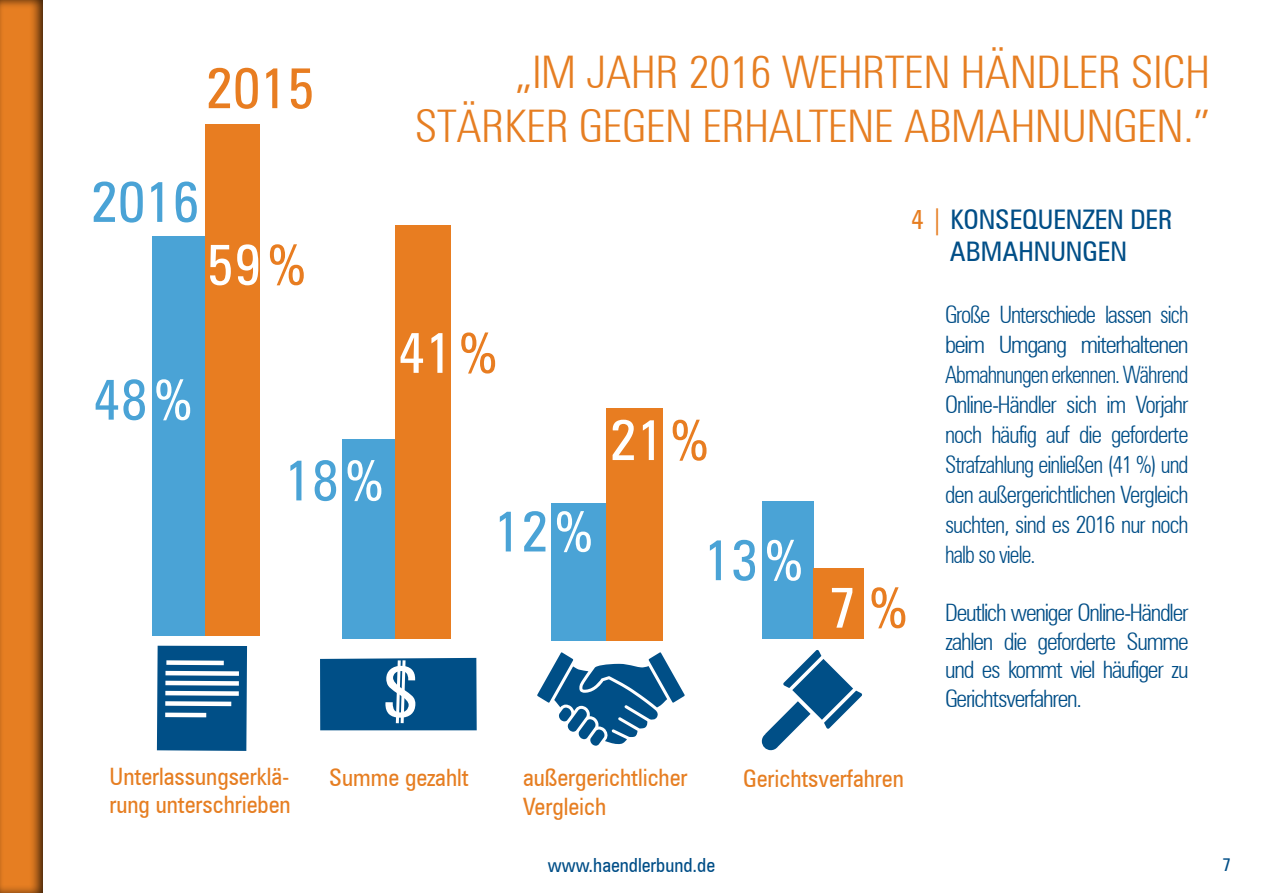
<style>
.page{position:relative;width:1263px;height:893px;background:#fff}
.page>*{position:absolute;margin:0;border:0;box-sizing:border-box;transform-origin:0 0}
.t1{font:condensed 57px "Zurich BT";color:#4aa3d6}
.t2{font:condensed 57px "Zurich BT";color:#fff}
.t3{font:condensed 57px "Zurich BT";color:#e87d21}
.t4{font:condensed 49.35px "Zurich BT";color:#fff}
.t5{font:300 condensed 45px/54px "Zurich BT";color:#e67e22;text-align:right}
.t6{font:condensed 27px/32.4px "Zurich BT";color:#004e87;text-align:center}
.t7{font:300 condensed 24px/30px "Zurich BT";letter-spacing:-.05em;color:#004e87;text-align:justify;scale:.96 1}
.t8{font:300 condensed 24px/28.8px "Zurich BT";letter-spacing:-.05em;color:#004e87;text-align:justify}
.t9{font:condensed 24px/28.8px "Zurich BT";color:#e67e22}
.t10{font:condensed 19.5px "Zurich BT";color:#004e87}
.t11{font:condensed 18px "Zurich BT";color:#004e87}
.s1{color:#e87d21}
.s2{color:#fcffff}
.s3{font-size:57px;color:#4aa3d6}
.s4{font-size:57px}
.s5{color:#e67e22}
</style>
<div class="page">
<div style="left:0;top:0;width:56px;height:893px;background:#000;opacity:.75"></div>
<div style="left:152px;top:236px;width:55px;height:400px;background:#4aa3d6"></div>
<div style="left:205px;top:124px;width:55px;height:512px;background:#e87d21"></div>
<svg style="left:157px;top:646px;width:90px;height:105px"></svg>
<div style="left:343px;top:439px;width:55px;height:200px;background:#4aa3d6"></div>
<div style="left:396px;top:225px;width:55px;height:414px;background:#e87d21"></div>
<div style="left:762px;top:502px;width:51px;height:137px;background:#4aa3d6"></div>
<div style="left:813px;top:568px;width:50px;height:71px;background:#e87d21"></div>
<svg style="left:762px;top:650px;width:100px;height:100px"></svg>
<div style="left:551px;top:503px;width:57px;height:138px;background:#4aa3d6"></div>
<div style="left:606px;top:408px;width:57px;height:233px;background:#e87d21"></div>
<svg style="left:537px;top:652px;width:148px;height:94px"></svg>
<svg style="left:320px;top:657px;width:157px;height:73px"></svg>
<h1 class="t3" style="left:206px;top:53px;width:111px">2015</h1>
<h1 class="t1" style="left:91px;top:167px;width:111px">2016</h1>
<h1 class="t2" style="left:207px;top:230px;width:100px">59<span class="s1">%</span></h1>
<h1 class="t1" style="left:93px;top:365px;width:100px">48<span class="s2">%</span></h1>
<h1 class="t1" style="left:284px;top:445px;width:100px">18<span class="s2">%</span></h1>
<h3 class="t5" style="left:415px;top:45px;width:796px">„IM JAHR 2016 WEHRTEN HÄNDLER SICH<br>STÄRKER GEGEN ERHALTENE ABMAHNUNGEN.”</h3>
<h1 class="t2" style="left:398px;top:318px;width:100px">41<span class="s1">%</span></h1>
<h1 class="t1" style="left:494px;top:497px;width:100px">12<span class="s2">%</span></h1>
<h1 class="t2" style="left:609px;top:405px;width:100px">21<span class="s1">%</span></h1>
<h2 class="t4" style="left:606px;top:524px;width:197px">18 %<span class="s3">13</span><span class="s4">%</span></h2>
<p class="t6" style="left:911px;top:203px;width:263px"><span class="s5">4 |</span> KONSEQUENZEN DER<br>ABMAHNUNGEN</p>
<h1 class="t2" style="left:829px;top:573px;width:79px">7 <span class="s1">%</span></h1>
<p class="t7" style="left:945px;top:299px;width:255px">Große Unterschiede lassen sich beim Umgang miterhaltenen Abmahnungen erkennen. Während Online-Händler sich im Vorjahr noch häufig auf die geforderte Strafzahlung einließen (41 %) und den außergerichtlichen Vergleich suchten, sind es 2016 nur noch halb so viele.</p>
<p class="t8" style="left:945px;top:598px;width:245px">Deutlich weniger Online-Händler zahlen die geforderte Summe und es kommt viel häufiger zu Gerichtsverfahren.</p>
<p class="t9" style="left:109px;top:761px;width:183px">Unterlassungserklä&shy;rung unterschrieben</p>
<p class="t9" style="left:523px;top:763px;width:166px">außergerichtlicher<br>Vergleich</p>
<p class="t9" style="left:330px;top:763px;width:141px">Summe gezahlt</p>
<p class="t9" style="left:743px;top:764px;width:162px">Gerichtsverfahren</p>
<p class="t10" style="left:548px;top:853px;width:169px">www.haendlerbund.de</p>
<p class="t11" style="left:1222px;top:854px;width:10px">7</p>
</div>
